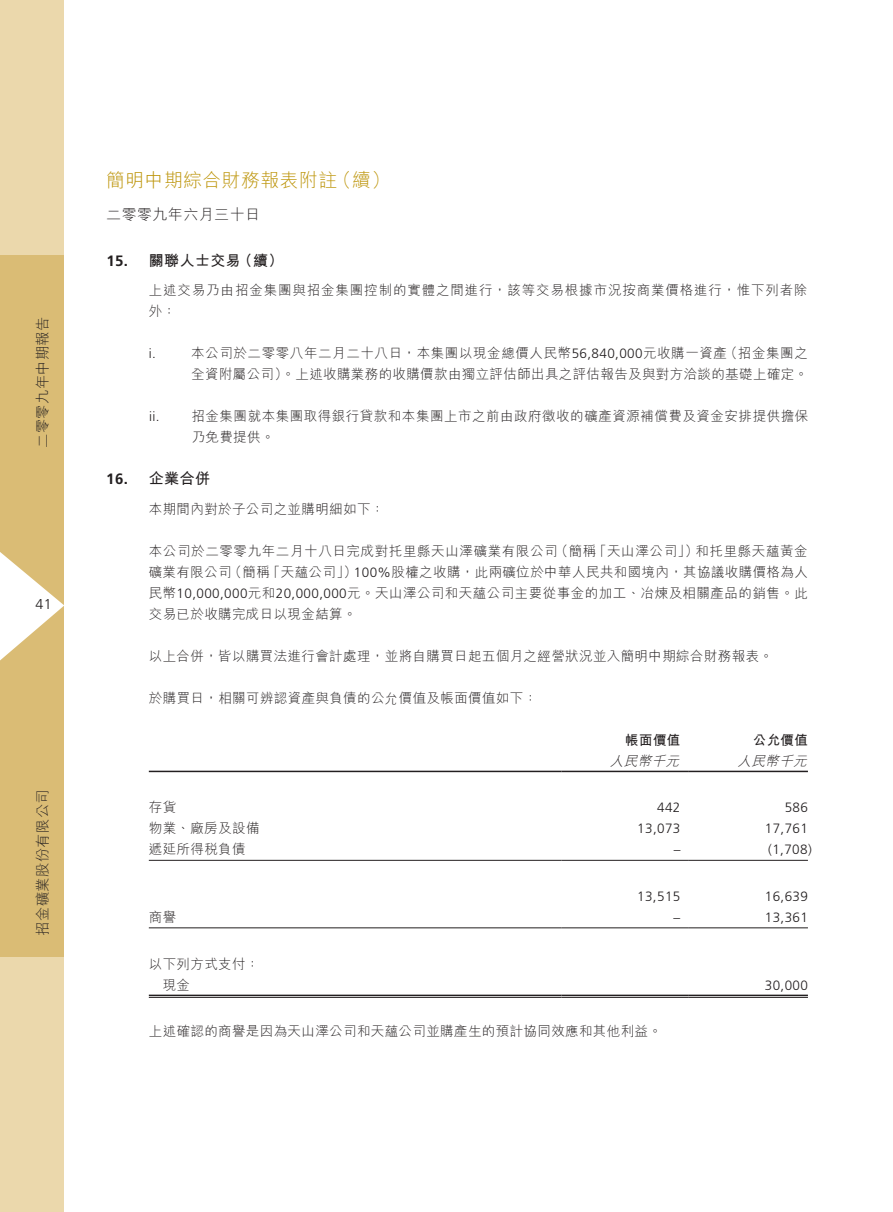
<style>
.page{position:relative;width:893px;height:1212px;background:#fff}
.page>*{position:absolute;margin:0;border:0;box-sizing:border-box;transform-origin:0 0}
.t1{font:300 18.75px "M Hei HK";letter-spacing:.03em;color:#bc9306}
.t2{font:700 15px "M Hei HK";letter-spacing:.03em;color:#231f20}
.t3{font:300 15px "M Hei HK";letter-spacing:.03em;color:#231f20}
.t4{font:700 15px "Frutiger LT Std";color:#231f20}
.t5{font:300 14.25px "M Hei HK";letter-spacing:.03em;color:#231f20}
.t6{font:300 14.25px "Frutiger LT Std";color:#231f20}
.t7{font:300 13.5px/21px "M Hei HK";letter-spacing:.03em;color:#231f20}
.t8{font:300 13.5px "Frutiger LT Std";letter-spacing:.03em;color:#231f20}
.t9{font:300 13.5px/21px "M Hei HK";letter-spacing:.065em;color:#231f20}
.t10{font:italic 300 13.5px "M Hei HK";color:#231f20}
.t11{font:700 13.5px "M Hei HK";letter-spacing:.03em;color:#231f20}
.s1{font-family:"Frutiger LT Std"}
</style>
<div class="page">
<div style="left:0;top:0;width:64px;height:1212px;background:#ebd8ac"></div>
<div style="left:0;top:255px;width:64px;height:702px;background:#dabc75"></div>
<svg style="left:0;top:552px;width:64px;height:108px"></svg>
<svg style="left:561px;top:770px;width:247px;height:227px"></svg>
<hr style="left:149px;top:771px;width:412px;height:1px;background:#231f20">
<hr style="left:561px;top:771px;width:128px;height:1px;background:#231f20">
<hr style="left:689px;top:771px;width:119px;height:1px;background:#231f20">
<hr style="left:149px;top:860px;width:412px;height:1px;background:#231f20">
<hr style="left:561px;top:860px;width:128px;height:1px;background:#231f20">
<hr style="left:689px;top:860px;width:119px;height:1px;background:#231f20">
<hr style="left:149px;top:927px;width:412px;height:1px;background:#231f20">
<hr style="left:561px;top:927px;width:128px;height:1px;background:#231f20">
<hr style="left:689px;top:927px;width:119px;height:1px;background:#231f20">
<hr style="left:149px;top:994px;width:412px;height:2px;background:#231f20">
<hr style="left:149px;top:997px;width:412px;height:1px;background:#231f20">
<hr style="left:561px;top:994px;width:128px;height:2px;background:#231f20">
<hr style="left:561px;top:997px;width:128px;height:1px;background:#231f20">
<hr style="left:689px;top:994px;width:119px;height:2px;background:#231f20">
<hr style="left:689px;top:997px;width:119px;height:1px;background:#231f20">
<p class="t5" style="left:33px;top:448px;width:133px;rotate:-90deg">二零零九年中期報告</p>
<p class="t6" style="left:35px;top:596px;width:18px">41</p>
<p class="t5" style="left:33px;top:935px;width:148px;rotate:-90deg">招金礦業股份有限公司</p>
<h1 class="t1" style="left:106px;top:167px;width:232px">簡明中期綜合財務報表附註</h1>
<p class="t3" style="left:106px;top:204px;width:155px">二零零九年六月三十日</p>
<p class="t2" style="left:238px;top:249px;width:47px">（續(</p>
<p class="t2" style="left:149px;top:249px;width:94px">關聯人士交易</p>
<p class="t4" style="left:106px;top:252px;width:23px">15.</p>
<h1 class="t1" style="left:333px;top:167px;width:59px">（續(</h1>
<p class="t9" style="left:149px;top:279px;width:661px">上述交易乃由招金集團與招金集團控制的實體之間進行，該等交易根據市況按商業價格進行，惟下列者除外：</p>
<p class="t7" style="left:724px;top:342px;width:85px">（招金集團之</p>
<p class="t7" style="left:191px;top:342px;width:537px">本公司於二零零八年二月二十八日，本集團以現金總價人民幣<span class="s1">56,840,000</span>元收購一資產</p>
<p class="t8" style="left:149px;top:346px;width:9px">.i</p>
<p class="t4" style="left:106px;top:470px;width:23px">16.</p>
<p class="t8" style="left:149px;top:409px;width:12px">.i i</p>
<p class="t7" style="left:191px;top:363px;width:618px">全資附屬公司）。上述收購業務的收購價款由獨立評估師出具之評估報告及與對方洽談的基礎上確定。</p>
<p class="t7" style="left:192px;top:405px;width:618px">招金集團就本集團取得銀行貸款和本集團上市之前由政府徵收的礦產資源補償費及資金安排提供擔保</p>
<p class="t7" style="left:192px;top:426px;width:84px">乃免費提供。</p>
<p class="t2" style="left:149px;top:468px;width:63px">企業合併</p>
<p class="t7" style="left:149px;top:498px;width:237px">本期間內對於子公司之並購明細如下：</p>
<p class="t7" style="left:555px;top:540px;width:43px">（簡稱</p>
<p class="t7" style="left:593px;top:540px;width:106px">「天山澤公司」）</p>
<p class="t7" style="left:354px;top:540px;width:455px;text-indent:-205px">本公司於二零零九年二月十八日完成對托里縣天山澤礦業有限公司<br><span class="s1">100%</span>股權之收購，此兩礦位於中華人民共和國境內，其協議收購價格為人</p>
<p class="t7" style="left:695px;top:540px;width:114px">和托里縣天蘊黃金</p>
<p class="t7" style="left:229px;top:561px;width:43px">（簡稱</p>
<p class="t7" style="left:267px;top:561px;width:92px">「天蘊公司」）</p>
<p class="t7" style="left:149px;top:561px;width:661px">礦業有限公司<br>民幣<span class="s1">10,000,000</span>元和<span class="s1">20,000,000</span>元。天山澤公司和天蘊公司主要從事金的加工、冶煉及相關產品的銷售。此交易已於收購完成日以現金結算。</p>
<p class="t7" style="left:149px;top:645px;width:626px">以上合併，皆以購買法進行會計處理，並將自購買日起五個月之經營狀況並入簡明中期綜合財務報表。</p>
<p class="t7" style="left:149px;top:687px;width:390px">於購買日，相關可辨認資產與負債的公允價值及帳面價值如下：</p>
<p class="t11" style="left:753px;top:730px;width:57px">公允價值</p>
<p class="t11" style="left:625px;top:730px;width:57px">帳面價值</p>
<p class="t10" style="left:610px;top:751px;width:75px">人民幣千元</p>
<p class="t10" style="left:738px;top:751px;width:75px">人民幣千元</p>
<p class="t7" style="left:149px;top:796px;width:29px">存貨</p>
<p class="t8" style="left:657px;top:800px;width:25px">442</p>
<p class="t8" style="left:785px;top:800px;width:25px">586</p>
<p class="t7" style="left:149px;top:817px;width:112px">物業、廠房及設備</p>
<p class="t8" style="left:637px;top:821px;width:45px">13,073</p>
<p class="t8" style="left:765px;top:821px;width:45px">17,761</p>
<p class="t7" style="left:149px;top:838px;width:98px">遞延所得稅負債</p>
<p class="t8" style="left:674px;top:842px;width:8px">–</p>
<p class="t8" style="left:768px;top:842px;width:45px">)1,708(</p>
<p class="t8" style="left:637px;top:889px;width:45px">13,515</p>
<p class="t8" style="left:765px;top:889px;width:45px">16,639</p>
<p class="t7" style="left:149px;top:906px;width:29px">商譽</p>
<p class="t7" style="left:149px;top:952px;width:112px">以下列方式支付：</p>
<p class="t8" style="left:674px;top:910px;width:8px">–</p>
<p class="t8" style="left:765px;top:910px;width:45px">13,361</p>
<p class="t7" style="left:163px;top:973px;width:29px">現金</p>
<p class="t7" style="left:149px;top:1020px;width:515px">上述確認的商譽是因為天山澤公司和天蘊公司並購產生的預計協同效應和其他利益。</p>
<p class="t8" style="left:765px;top:977px;width:45px">30,000</p>
</div>
